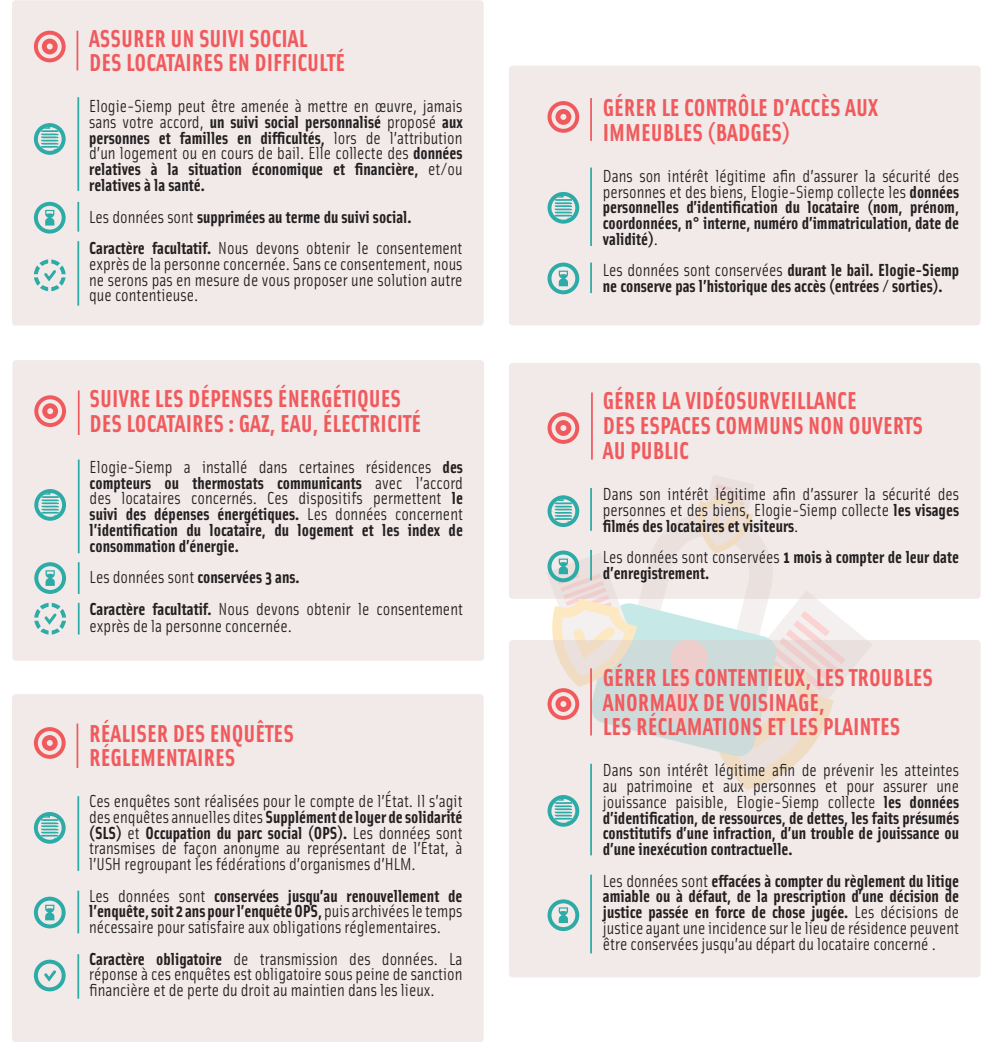
<style>
.page{position:relative;width:993px;height:1042px;background:#fff}
.page>*{position:absolute;margin:0;border:0;box-sizing:border-box;transform-origin:0 0}
.t1{font:700 24.5px/24.5px "Solex";color:#f05a5d}
.t2{font:17.5px/15.8px "Solex";color:#231f20;text-align:justify}
.t3{font:700 17.5px/15.8px "Solex";color:#231f20;text-align:justify}
.s1{font-weight:700}
.s2{font-weight:400}
</style>
<div class="page">
<div style="left:508px;top:66px;width:472px;height:259px;background:#f1eae9;border-radius:4px"></div>
<div style="left:508px;top:363px;width:472px;height:236px;background:#f1eae9;border-radius:4px"></div>
<div style="left:508px;top:640px;width:472px;height:337px;background:#f1eae9;border-radius:4px"></div>
<svg style="left:547px;top:101px;width:32px;height:32px"></svg>
<svg style="left:547px;top:412px;width:32px;height:32px"></svg>
<svg style="left:547px;top:192px;width:32px;height:32px"></svg>
<svg style="left:547px;top:263px;width:32px;height:31px"></svg>
<svg style="left:547px;top:899px;width:32px;height:32px"></svg>
<svg style="left:547px;top:484px;width:320px;height:343px"></svg>
<hr style="left:590px;top:168px;width:1px;height:78px;background:#2caba7">
<hr style="left:590px;top:263px;width:1px;height:30px;background:#2caba7">
<hr style="left:590px;top:488px;width:1px;height:43px;background:#2caba7">
<hr style="left:590px;top:550px;width:1px;height:30px;background:#2caba7">
<hr style="left:590px;top:764px;width:1px;height:91px;background:#2caba7">
<hr style="left:590px;top:874px;width:1px;height:79px;background:#2caba7">
<hr style="left:590px;top:98px;width:1px;height:43px;background:#f05a5d">
<hr style="left:590px;top:668px;width:1px;height:67px;background:#f05a5d">
<hr style="left:591px;top:392px;width:1px;height:68px;background:#f05a5d">
<div style="left:12px;top:360px;width:472px;height:301px;background:#f1eae9;border-radius:4px"></div>
<div style="left:12px;top:0;width:471px;height:326px;background:#f1eae9;border-radius:4px"></div>
<div style="left:12px;top:694px;width:471px;height:348px;background:#f1eae9;border-radius:4px"></div>
<svg style="left:34px;top:31px;width:32px;height:31px"></svg>
<svg style="left:34px;top:727px;width:32px;height:32px"></svg>
<svg style="left:34px;top:395px;width:32px;height:32px"></svg>
<svg style="left:34px;top:123px;width:32px;height:32px"></svg>
<svg style="left:34px;top:812px;width:32px;height:32px"></svg>
<svg style="left:34px;top:489px;width:32px;height:32px"></svg>
<svg style="left:34px;top:959px;width:32px;height:32px"></svg>
<svg style="left:34px;top:202px;width:32px;height:32px"></svg>
<svg style="left:34px;top:896px;width:32px;height:32px"></svg>
<svg style="left:34px;top:562px;width:32px;height:32px"></svg>
<hr style="left:77px;top:97px;width:2px;height:94px;background:#2caba7">
<hr style="left:77px;top:202px;width:2px;height:30px;background:#2caba7">
<hr style="left:77px;top:241px;width:2px;height:65px;background:#2caba7">
<hr style="left:78px;top:459px;width:2px;height:94px;background:#2caba7">
<hr style="left:78px;top:562px;width:2px;height:32px;background:#2caba7">
<hr style="left:78px;top:603px;width:2px;height:31px;background:#2caba7">
<hr style="left:77px;top:890px;width:2px;height:43px;background:#2caba7">
<hr style="left:77px;top:954px;width:2px;height:44px;background:#2caba7">
<hr style="left:77px;top:796px;width:2px;height:75px;background:#2caba7">
<hr style="left:76px;top:31px;width:2px;height:39px;background:#f05a5d">
<hr style="left:76px;top:723px;width:2px;height:45px;background:#f05a5d">
<hr style="left:78px;top:390px;width:2px;height:45px;background:#f05a5d">
<svg style="left:34px;top:259px;width:32px;height:32px"></svg>
<svg style="left:34px;top:603px;width:32px;height:31px"></svg>
<h1 class="t1" style="left:89px;top:25px;width:257px">ASSURER UN SUIVI SOCIAL<br>DES LOCATAIRES EN DIFFICULTÉ</h1>
<p class="t2" style="left:89px;top:98px;width:375px">Elogie-Siemp peut être amenée à mettre en œuvre, jamais sans votre accord, <span class="s1">un suivi social personnalisé</span> proposé <span class="s1">aux personnes et familles en difficultés,</span> lors de l’attribution d’un logement ou en cours de bail. Elle collecte des <span class="s1">données relatives à la situation économique et financière,</span> et/ou <span class="s1">relatives à la santé.</span></p>
<p class="t3" style="left:89px;top:200px;width:375px;line-height:31.5px"><span class="s2">Les données sont</span> supprimées au terme du suivi social.<br>Caractère facultatif. <span class="s2">Nous devons obtenir le consentement</span></p>
<p class="t2" style="left:89px;top:255px;width:375px">exprès de la personne concernée. Sans ce consentement, nous ne serons pas en mesure de vous proposer une solution autre que contentieuse.</p>
<h1 class="t1" style="left:90px;top:385px;width:333px">SUIVRE LES DÉPENSES ÉNERGÉTIQUES<br>DES LOCATAIRES : GAZ, EAU, ÉLECTRICITÉ</h1>
<p class="t3" style="left:90px;top:458px;width:375px"><span class="s2">Elogie-Siemp a installé dans certaines résidences</span> des compteurs ou thermostats communicants <span class="s2">avec l’accord des locataires concernés. Ces dispositifs permettent</span> le suivi des dépenses énergétiques. <span class="s2">Les données concernent </span>l’identification du locataire, du logement et les index de consommation d’énergie.</p>
<p class="t2" style="left:90px;top:561px;width:375px;line-height:31.5px">Les données sont <span class="s1">conservées 3 ans.<br>Caractère facultatif.</span> Nous devons obtenir le consentement</p>
<p class="t2" style="left:90px;top:617px;width:204px">exprès de la personne concernée.</p>
<h1 class="t1" style="left:89px;top:720px;width:206px">RÉALISER DES ENQUÊTES<br>RÉGLEMENTAIRES</h1>
<p class="t2" style="left:89px;top:792px;width:375px">Ces enquêtes sont réalisées pour le compte de l’État. Il s’agit des enquêtes annuelles dites <span class="s1">Supplément de loyer de solidarité (SLS)</span> et <span class="s1">Occupation du parc social (OPS).</span> Les données sont transmises de façon anonyme au représentant de l’État, à l’USH regroupant les fédérations d’organismes d’HLM.</p>
<p class="t2" style="left:89px;top:887px;width:375px">Les données sont <span class="s1">conservées jusqu’au renouvellement de l’enquête, soit 2 ans pour l’enquête OPS,</span> puis archivées le temps nécessaire pour satisfaire aux obligations réglementaires.</p>
<p class="t2" style="left:89px;top:950px;width:375px"><span class="s1">Caractère obligatoire</span> de transmission des données. La réponse à ces enquêtes est obligatoire sous peine de sanction financière et de perte du droit au maintien dans les lieux.</p>
<h1 class="t1" style="left:602px;top:93px;width:276px;line-height:25.2px">GÉRER LE CONTRÔLE D’ACCÈS AUX<br>IMMEUBLES (BADGES)</h1>
<p class="t3" style="left:602px;top:167px;width:357px"><span class="s2">Dans son intérêt légitime afin d’assurer la sécurité des personnes et des biens, Elogie-Siemp collecte les</span> données personnelles d’identification du locataire (nom, prénom, coordonnées, n° interne, numéro d’immatriculation, date de validité)<span class="s2">.</span></p>
<p class="t3" style="left:602px;top:262px;width:357px"><span class="s2">Les données sont conservées</span> durant le bail. Elogie-Siemp ne conserve pas l’historique des accès (entrées / sorties).</p>
<h1 class="t1" style="left:602px;top:387px;width:321px">GÉRER LA VIDÉOSURVEILLANCE<br>DES ESPACES COMMUNS NON OUVERTS<br>AU PUBLIC</h1>
<p class="t2" style="left:602px;top:485px;width:357px">Dans son intérêt légitime afin d’assurer la sécurité des personnes et des biens, Elogie-Siemp collecte <span class="s1">les visages filmés des locataires et visiteurs</span>.</p>
<p class="t3" style="left:602px;top:548px;width:357px"><span class="s2">Les données sont conservées</span> 1 mois à compter de leur date d’enregistrement.</p>
<h1 class="t1" style="left:602px;top:664px;width:332px">GÉRER LES CONTENTIEUX, LES TROUBLES<br>ANORMAUX DE VOISINAGE,<br>LES RÉCLAMATIONS ET LES PLAINTES</h1>
<p class="t3" style="left:602px;top:761px;width:357px"><span class="s2">Dans son intérêt légitime afin de prévenir les atteintes au patrimoine et aux personnes et pour assurer une jouissance paisible, Elogie-Siemp collecte</span> les données d’identification, de ressources, de dettes, les faits présumés constitutifs d’une infraction, d’un trouble de jouissance ou d’une inexécution contractuelle.</p>
<p class="t2" style="left:602px;top:872px;width:357px">Les données sont <span class="s1">effacées à compter du règlement du litige amiable ou à défaut, de la prescription d’une décision de justice passée en force de chose jugée.</span> Les décisions de justice ayant une incidence sur le lieu de résidence peuvent être conservées jusqu’au départ du locataire concerné .</p>
</div>
